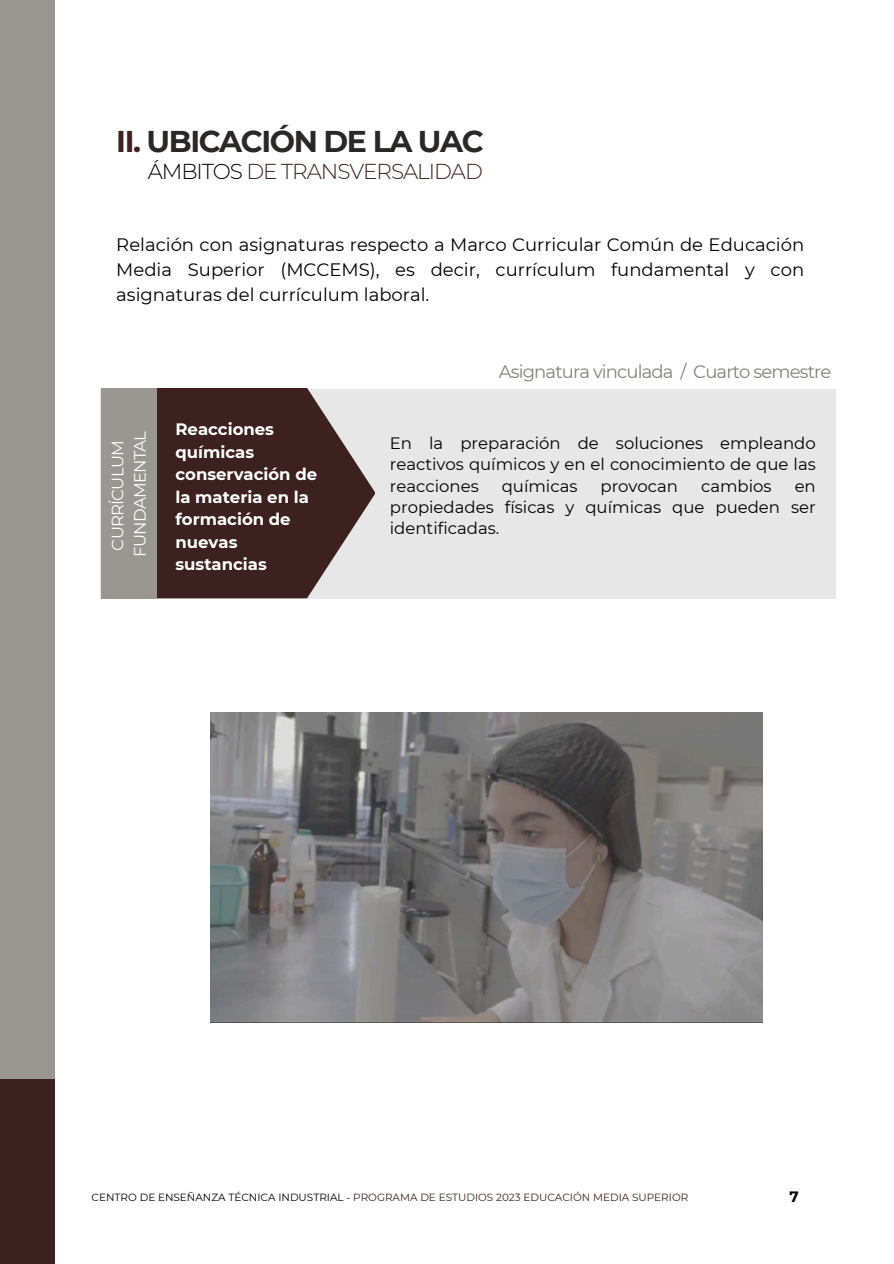
<style>
.page{position:relative;width:894px;height:1264px;background:#fff}
.page>*{position:absolute;margin:0;border:0;box-sizing:border-box;transform-origin:0 0}
.t1{font:700 30px "Montserrat";letter-spacing:-.05em;color:#2a2727}
.t2{font:300 21.45px "Montserrat";letter-spacing:-.05em;color:#3d2020}
.t3{font:18px/24.8px "Montserrat";color:#000;text-align:justify}
.t4{font:18px "Montserrat";letter-spacing:-.05em;color:#85817a}
.t5{font:16.5px/21.3px "Montserrat";color:#000;text-align:justify}
.t6{font:700 16.5px/22.5px "Montserrat";color:#fff}
.t7{font:16.5px/22.5px "Montserrat";letter-spacing:-.05em;color:#fff;text-align:center}
.t8{font:700 15px "Montserrat";color:#000}
.t9{font:10.5px "Montserrat";color:#3d2020}
.s1{color:#3d2020}
.s2{color:#000}
</style>
<div class="page">
<div style="left:0;top:0;width:55px;height:1078px;background:#9a9692"></div>
<div style="left:100px;top:389px;width:735px;height:209px;background:#e8e7e7"></div>
<div style="left:0;top:1078px;width:55px;height:185px;background:#3d2020"></div>
<svg style="left:156px;top:388px;width:219px;height:210px;fill:#3d2020"></svg>
<div style="left:101px;top:388px;width:55px;height:210px;background:#9a9692"></div>
<img style="left:211px;top:712px;width:551px;height:310px">
<h5 class="t1" style="left:116px;top:123px;width:369px"><span class="s1">II.</span> UBICACIÓN DE LA UAC</h5>
<h3 class="t2" style="left:148px;top:159px;width:336px"><span class="s2">ÁMBITOS</span> DE TRANSVERSALIDAD</h3>
<h1 class="t3" style="left:116px;top:232px;width:689px">Relación con asignaturas respecto a Marco Curricular Común de Educación Media Superior (MCCEMS), es decir, currículum fundamental y con asignaturas del currículum laboral.</h1>
<h4 class="t7" style="left:106px;top:556px;width:127px;rotate:-90deg">CURRÍCULUM<br>FUNDAMENTAL</h4>
<h5 class="t6" style="left:175px;top:418px;width:143px">Reacciones químicas conservación de la materia en la formación de nuevas sustancias</h5>
<p class="t4" style="left:498px;top:360px;width:334px">Asignatura vinculada / Cuarto semestre</p>
<h2 class="t5" style="left:390px;top:432px;width:427px">En la preparación de soluciones empleando reactivos químicos y en el conocimiento de que las reacciones</h2>
<h2 class="t5" style="left:501px;top:475px;width:77px">químicas</h2>
<h2 class="t5" style="left:600px;top:475px;width:79px">provocan</h2>
<h2 class="t5" style="left:701px;top:475px;width:72px">cambios</h2>
<h2 class="t5" style="left:390px;top:475px;width:427px;text-indent:404px">en propiedades físicas y químicas que pueden ser identificadas.</h2>
<h5 class="t9" style="left:92px;top:1191px;width:598px"><span class="s2">CENTRO DE ENSEÑANZA TÉCNICA INDUSTRIAL -</span> PROGRAMA DE ESTUDIOS 2023 EDUCACIÓN MEDIA SUPERIOR</h5>
<p class="t8" style="left:789px;top:1187px;width:11px">7</p>
</div>
